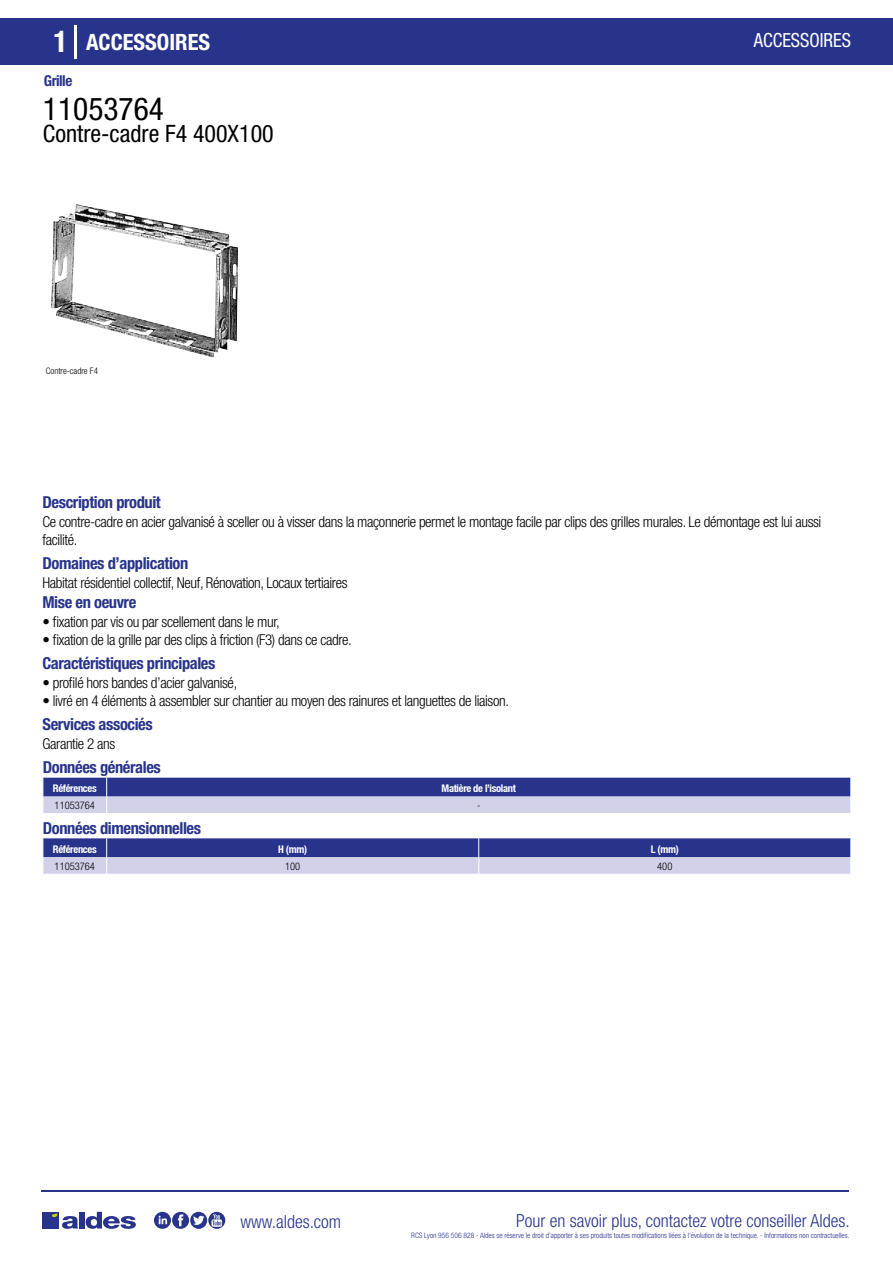
<style>
.page{position:relative;width:893px;height:1263px;background:#fff}
.page>*{position:absolute;margin:0;border:0;box-sizing:border-box;transform-origin:0 0}
.t1{font:condensed 31.5px "Helvetica Neue LT Std";color:#000}
.t2{font:condensed 24px "Helvetica Neue LT Std";color:#000}
.t3{font:700 condensed 22.5px "Helvetica Neue LT Std";color:#fff}
.t4{font:condensed 19.5px "Helvetica Neue LT Std";color:#fff;scale:.95 1}
.t5{font:300 condensed 18px "Helvetica Neue";color:#28348b}
.t6{font:700 condensed 16.5px "Helvetica Neue LT Std";letter-spacing:-.025em;color:#28348b}
.t7{font:300 condensed 15px/18px "Helvetica Neue LT Std";letter-spacing:-.025em;color:#000}
.t8{font:700 condensed 15px "Helvetica Neue LT Std";letter-spacing:-.035em;color:#28348b}
.t9{font:700 condensed 10.5px "Helvetica Neue";letter-spacing:-.03em;color:#fff}
.t10{font:300 condensed 10.5px "Helvetica Neue";color:#000}
.t11{font:300 condensed 7.5px "Helvetica Neue";color:#28348b}
.s1{font-size:30px}
</style>
<div class="page">
<div style="left:0;top:18px;width:893px;height:46px;background:#28348b"></div>
<hr style="left:74px;top:25px;width:2px;height:33px;background:#fff">
<svg style="left:51px;top:204px;width:187px;height:154px"></svg>
<svg style="left:43px;top:778px;width:808px;height:35px;background:#797fb8"></svg>
<svg style="left:43px;top:838px;width:808px;height:36px;background:#7b80b9"></svg>
<hr style="left:41px;top:1190px;width:808px;height:1px;background:#28348b">
<svg style="left:154px;top:1212px;width:71px;height:17px"></svg>
<div style="left:42px;top:1212px;width:17px;height:16px;background:#28348b"></div>
<div style="left:79px;top:1212px;width:5px;height:16px;background:#28348b"></div>
<svg style="left:86px;top:1212px;width:50px;height:17px"></svg>
<svg style="left:52px;top:1213px;width:26px;height:16px"></svg>
<h3 class="t3" style="left:54px;top:28px;width:158px"><span class="s1">1</span> ACCESSOIRES</h3>
<h3 class="t4" style="left:754px;top:29px;width:104px">ACCESSOIRES</h3>
<p class="t8" style="left:44px;top:71px;width:30px">Grille</p>
<h1 class="t1" style="left:43px;top:91px;width:122px">11053764</h1>
<h2 class="t2" style="left:43px;top:120px;width:232px">Contre-cadre F4 400X100</h2>
<p class="t6" style="left:43px;top:492px;width:120px">Description produit</p>
<p class="t7" style="left:43px;top:513px;width:780px">Ce contre-cadre en acier galvanisé à sceller ou à visser dans la maçonnerie permet le montage facile par clips des grilles murales. Le démontage est lui aussi facilité.</p>
<p class="t7" style="left:43px;top:573px;width:307px">Habitat résidentiel collectif, Neuf, Rénovation, Locaux tertiaires</p>
<p class="t7" style="left:43px;top:613px;width:239px">• fixation par vis ou par scellement dans le mur,</p>
<p class="t7" style="left:43px;top:631px;width:311px">• fixation de la grille par des clips à friction (F3) dans ce cadre.</p>
<p class="t6" style="left:43px;top:553px;width:147px">Domaines d’application</p>
<p class="t6" style="left:43px;top:592px;width:95px">Mise en oeuvre</p>
<p class="t6" style="left:43px;top:653px;width:174px">Caractéristiques principales</p>
<p class="t7" style="left:43px;top:674px;width:196px">• profilé hors bandes d’acier galvanisé,</p>
<p class="t7" style="left:43px;top:692px;width:468px">• livré en 4 éléments à assembler sur chantier au moyen des rainures et languettes de liaison.</p>
<p class="t6" style="left:43px;top:714px;width:112px">Services associés</p>
<p class="t7" style="left:43px;top:734px;width:74px">Garantie 2 ans</p>
<p class="t6" style="left:43px;top:757px;width:119px">Données générales</p>
<p class="t9" style="left:53px;top:782px;width:45px">Références</p>
<p class="t9" style="left:442px;top:782px;width:76px">Matière de l’isolant</p>
<p class="t10" style="left:55px;top:799px;width:42px">11053764</p>
<p class="t10" style="left:477px;top:799px;width:5px">-</p>
<p class="t6" style="left:43px;top:818px;width:160px">Données dimensionnelles</p>
<p class="t9" style="left:53px;top:843px;width:45px">Références</p>
<p class="t9" style="left:278px;top:843px;width:30px">H (mm)</p>
<p class="t9" style="left:651px;top:843px;width:29px">L (mm)</p>
<p class="t10" style="left:55px;top:860px;width:42px">11053764</p>
<p class="t10" style="left:285px;top:860px;width:17px">100</p>
<p class="t10" style="left:657px;top:860px;width:17px">400</p>
<p class="t5" style="left:240px;top:1211px;width:102px">www.aldes.com</p>
<p class="t5" style="left:516px;top:1211px;width:335px">Pour en savoir plus, contactez votre conseiller Aldes.</p>
<p class="t11" style="left:411px;top:1230px;width:440px">RCS Lyon 956 506 828 - Aldes se réserve le droit d’apporter à ses produits toutes modifications liées à l’évolution de la technique. - Informations non contractuelles.</p>
</div>
